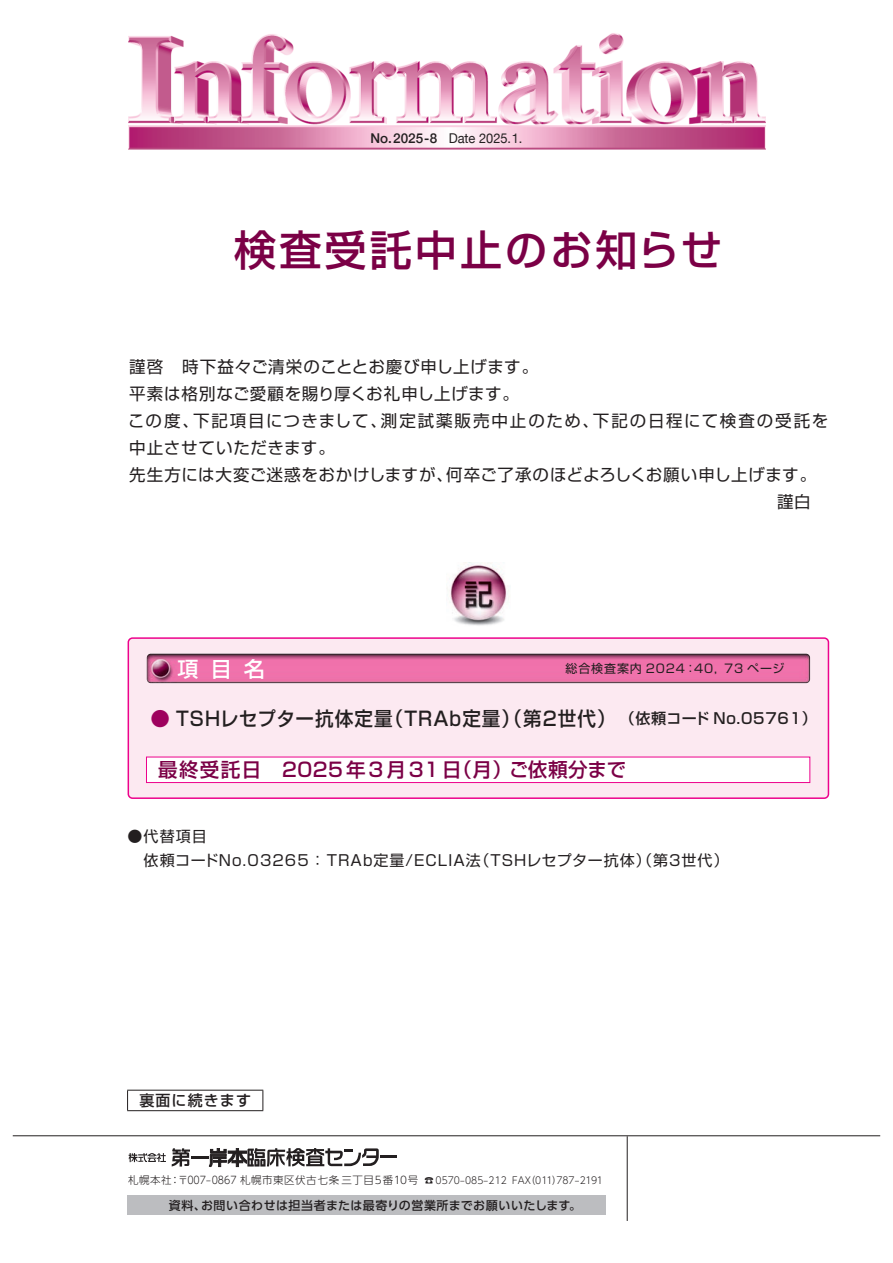
<style>
.page{position:relative;width:893px;height:1263px;background:#fff}
.page>*{position:absolute;margin:0;border:0;box-sizing:border-box;transform-origin:0 0}
.t1{font:500 42px "Shin Go Pro";letter-spacing:.075em;color:#7b0046}
.t2{font:500 21px "Shin Go Pro";color:#fff}
.t3{font:500 19.5px "Shin Go Pro";letter-spacing:.06em;color:#231f20;scale:.95 1}
.t4{font:500 19.5px "Shin Go Pro";letter-spacing:.055em;color:#7b0046}
.t5{font:16.5px "Shin Go Pro";letter-spacing:.05em;color:#231f20}
.t6{font:16.5px "Shin Go Pro";letter-spacing:.115em;color:#231f20}
.t7{font:15px/24px "Shin Go Pro";letter-spacing:.07em;color:#231f20}
.t8{font:500 15px "Shin Go Pro";letter-spacing:.075em;color:#231f20}
.t9{font:13.5px "Helvetica Neue";color:#231f20;scale:.95 1}
.t10{font:12px "UD Shin Go Pro Medium 90 pv RKSJ H";letter-spacing:.04em;color:#231f20}
.t11{font:12px "Shin Go Pro";letter-spacing:.075em;color:#231f20}
.t12{font:10.5px "UD Shin Go Pro Light 90 pv RKSJ H";letter-spacing:.05em;color:#231f20}
.s1{font-weight:500}
.s2{color:#9e015e}
.s3{font-size:15px}
.s4{font-size:9.75px}
</style>
<div class="page">
<img style="left:128px;top:33px;width:638px;height:117px">
<img style="left:450px;top:562px;width:59px;height:64px">
<div style="left:128px;top:638px;width:700px;height:160px;background:#fce9f1;border-radius:4px"></div>
<div style="left:128px;top:637px;width:701px;height:162px;border:2px solid #ed028c;border-radius:4px"></div>
<div style="left:146px;top:757px;width:664px;height:25px;background:#fff"></div>
<div style="left:146px;top:757px;width:664px;height:26px;border:1px solid #ed028c"></div>
<img style="left:147px;top:653px;width:663px;height:30px">
<hr style="left:127px;top:1090px;width:136px;height:1px;background:#231f20">
<svg style="left:127px;top:1090px;width:1px;height:20px"></svg>
<svg style="left:262px;top:1090px;width:1px;height:20px"></svg>
<hr style="left:127px;top:1110px;width:136px;height:1px;background:#231f20">
<hr style="left:13px;top:1135px;width:867px;height:1px;background:#231f20">
<hr style="left:627px;top:1136px;width:1px;height:85px;background:#231f20">
<div style="left:128px;top:1196px;width:478px;height:19px;background:#bcbdc0"></div>
<hr style="left:380px;top:1155px;width:16px;height:3px;background:#231f20">
<svg style="left:129px;top:1153px;width:37px;height:9px"></svg>
<svg style="left:172px;top:1148px;width:207px;height:19px"></svg>
<p class="t9" style="left:370px;top:128px;width:162px"><span class="s1">No.2025-8</span> Date 2025.1.</p>
<h1 class="t1" style="left:234px;top:215px;width:490px">検査受託中止のお知らせ</h1>
<p class="t5" style="left:129px;top:353px;width:411px">謹啓　時下益々ご清栄のこととお慶び申し上げます。</p>
<p class="t5" style="left:129px;top:380px;width:392px">平素は格別なご愛顧を賜り厚くお礼申し上げます。</p>
<p class="t6" style="left:128px;top:407px;width:701px">この度、下記項目につきまして、測定試薬販売中止のため、下記の日程にて検査の受託を</p>
<p class="t5" style="left:129px;top:434px;width:207px">中止させていただきます。</p>
<p class="t5" style="left:129px;top:461px;width:689px">先生方には大変ご迷惑をおかけしますが、何卒ご了承のほどよろしくお願い申し上げます。</p>
<p class="t5" style="left:777px;top:488px;width:52px">謹白　</p>
<p class="t2" style="left:178px;top:652px;width:89px">項目名</p>
<p class="t3" style="left:151px;top:702px;width:703px"><span class="s2">●</span> TSHレセプター抗体定量（TRAb定量）（第2世代）<span class="s3">（依頼コード No.05761）</span></p>
<p class="t11" style="left:565px;top:658px;width:220px">総合検査案内 2024：40，73 ページ</p>
<p class="t4" style="left:158px;top:754px;width:470px">最終受託日　2025年3月31日（月）ご依頼分まで</p>
<p class="t7" style="left:128px;top:822px;width:603px">●代替項目<br>　依頼コードNo.03265：TRAb定量/ECLIA法（TSHレセプター抗体）（第3世代）</p>
<p class="t8" style="left:139px;top:1088px;width:113px">裏面に続きます</p>
<p class="t12" style="left:128px;top:1171px;width:476px">札幌本社：〒007‒0867 札幌市東区伏古七条三丁目5番10号 <span class="s4">☎ 0570‒085‒212 FAX（011）787‒2191</span></p>
<p class="t10" style="left:169px;top:1195px;width:414px">資料、お問い合わせは担当者または最寄りの営業所までお願いいたします。</p>
</div>
